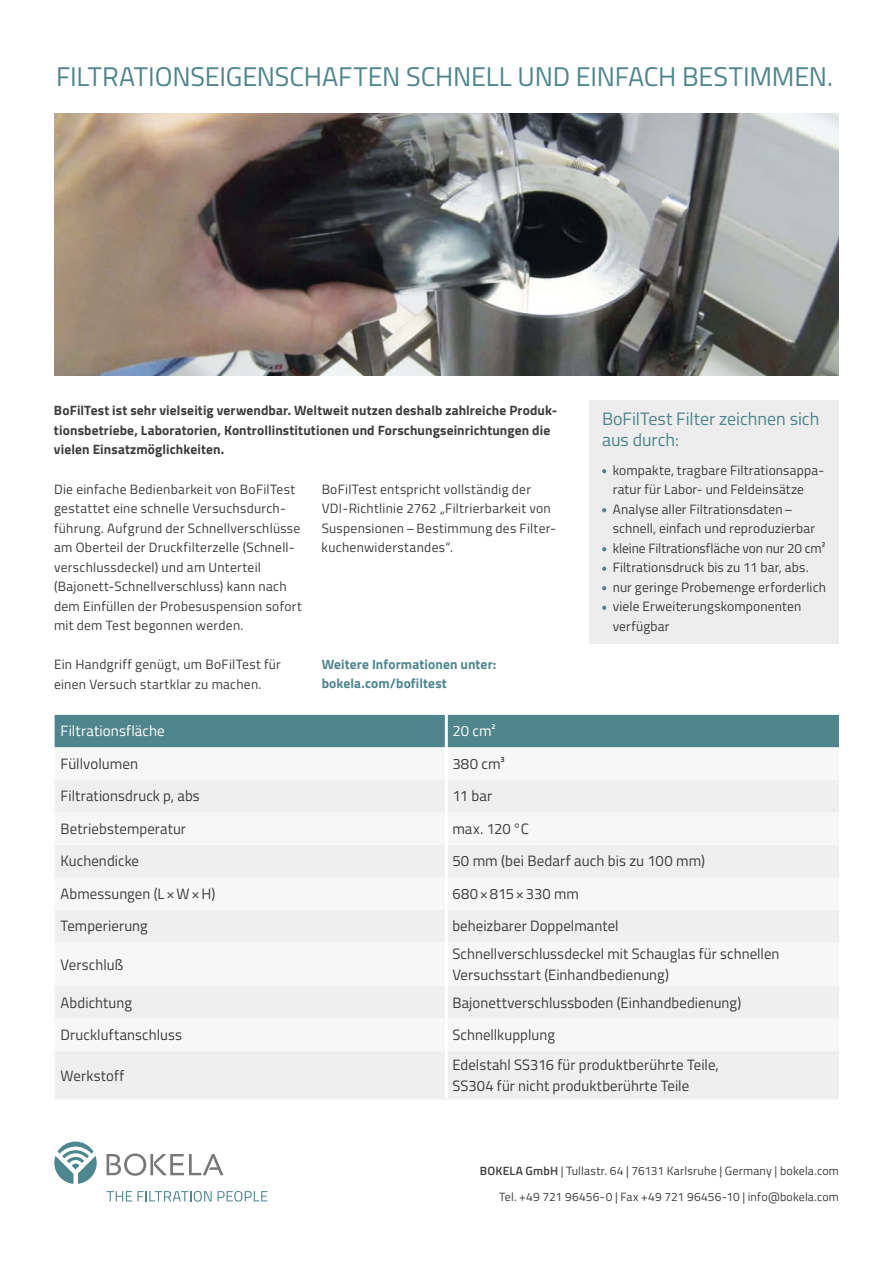
<style>
.page{position:relative;width:893px;height:1263px;background:#fff}
.page>*{position:absolute;margin:0;border:0;box-sizing:border-box;transform-origin:0 0}
.t1{font:27px "Titillium Web";letter-spacing:-.01em;color:#4f858d}
.t2{font:18px/21px "Titillium Web";letter-spacing:-.005em;color:#4f858d}
.t3{font:15px/21px "Titillium Web";letter-spacing:.005em;color:#3d3d3c}
.t4{font:15px "Titillium Web";letter-spacing:.005em;color:#fff}
.t5{font:13.5px/19.5px "Titillium Web";letter-spacing:.02em;color:#3d3d3c}
.t6{font:700 13.5px/19.5px "Titillium Web";letter-spacing:.01em;color:#3d3d3c}
.t7{font:700 13.5px/19.5px "Titillium Web";letter-spacing:.01em;color:#4f858d}
.t8{font:12px "Titillium Web";letter-spacing:.01em;color:#3d3d3c}
.s1{font-weight:600}
</style>
<div class="page">
<div style="left:55px;top:715px;width:784px;height:32px;background:#4f858d"></div>
<svg style="left:55px;top:747px;width:784px;height:131px"></svg>
<div style="left:55px;top:780px;width:784px;height:97px;background:#efefef"></div>
<div style="left:55px;top:910px;width:784px;height:189px;background:#efefef"></div>
<svg style="left:55px;top:942px;width:784px;height:109px"></svg>
<hr style="left:445px;top:747px;width:3px;height:33px;background:#fff">
<hr style="left:445px;top:780px;width:3px;height:32px;background:#fff">
<hr style="left:445px;top:812px;width:3px;height:33px;background:#fff">
<hr style="left:445px;top:845px;width:3px;height:32px;background:#fff">
<hr style="left:445px;top:877px;width:3px;height:33px;background:#fff">
<hr style="left:445px;top:910px;width:3px;height:32px;background:#fff">
<hr style="left:445px;top:942px;width:3px;height:44px;background:#fff">
<hr style="left:445px;top:986px;width:3px;height:33px;background:#fff">
<hr style="left:445px;top:1019px;width:3px;height:32px;background:#fff">
<hr style="left:445px;top:1051px;width:3px;height:48px;background:#fff">
<hr style="left:445px;top:715px;width:3px;height:32px;background:#fff">
<div style="left:589px;top:400px;width:250px;height:244px;background:#ededed"></div>
<svg style="left:602px;top:469px;width:4px;height:4px"></svg>
<svg style="left:602px;top:508px;width:4px;height:4px"></svg>
<svg style="left:602px;top:547px;width:4px;height:4px"></svg>
<svg style="left:602px;top:567px;width:4px;height:4px"></svg>
<svg style="left:602px;top:586px;width:4px;height:4px"></svg>
<svg style="left:602px;top:606px;width:4px;height:4px"></svg>
<img style="left:54px;top:113px;width:785px;height:263px">
<svg style="left:54px;top:1141px;width:43px;height:43px"></svg>
<svg style="left:107px;top:1153px;width:39px;height:23px"></svg>
<hr style="left:150px;top:1154px;width:3px;height:21px;background:#78787b">
<svg style="left:154px;top:1154px;width:69px;height:21px"></svg>
<svg style="left:106px;top:1191px;width:106px;height:10px"></svg>
<svg style="left:218px;top:1191px;width:49px;height:10px"></svg>
<h1 class="t1" style="left:56px;top:56px;width:778px">FILTRATIONSEIGENSCHAFTEN SCHNELL UND EINFACH BESTIMMEN.</h1>
<p class="t6" style="left:54px;top:400px;width:505px">BoFilTest ist sehr vielseitig verwendbar. Weltweit nutzen deshalb zahlreiche Produk&shy;tionsbetriebe, Laboratorien, Kontrollinstitutionen und Forschungseinrichtungen die vielen Einsatzmöglichkeiten.</p>
<h2 class="t2" style="left:602px;top:408px;width:219px">BoFilTest Filter zeichnen sich aus durch:</h2>
<p class="t5" style="left:613px;top:460px;width:215px">kompakte, tragbare Filtrationsappa&shy;ratur für Labor- und Feldeinsätze Analyse aller Filtrationsdaten– schnell, einfach und reproduzierbar kleine Filtrationsfläche von nur 20 cm²<br>Filtrationsdruck bis zu 11 bar, abs. nur geringe Probemenge erforderlich viele Erweiterungskomponenten verfügbar</p>
<p class="t7" style="left:322px;top:654px;width:176px">Weitere Informationen unter: bokela.com/bofiltest</p>
<p class="t5" style="left:54px;top:479px;width:249px">Die einfache Bedienbarkeit von BoFilTest gestattet eine schnelle Versuchsdurch&shy;führung. Aufgrund der Schnellverschlüsse am Oberteil der Druckfilterzelle (Schnell&shy;verschlussdeckel) und am Unterteil (Bajonett-Schnellverschluss) kann nach dem Einfüllen der Probesuspension sofort mit dem Test begonnen werden.</p>
<p class="t5" style="left:54px;top:654px;width:228px">Ein Handgriff genügt, um BoFilTest für einen Versuch startklar zu machen.</p>
<p class="t5" style="left:322px;top:479px;width:236px">BoFilTest entspricht vollständig der VDI-Richtlinie 2762 „Filtrierbarkeit von Suspensionen–Bestimmung des Filter&shy;kuchenwiderstandes“.</p>
<p class="t4" style="left:61px;top:720px;width:106px">Filtrationsfläche</p>
<p class="t4" style="left:452px;top:720px;width:45px">20 cm²</p>
<p class="t3" style="left:61px;top:752px;width:79px">Füllvolumen</p>
<p class="t3" style="left:452px;top:752px;width:54px">380 cm³</p>
<p class="t3" style="left:61px;top:785px;width:141px">Filtrationsdruck p, abs</p>
<p class="t3" style="left:452px;top:785px;width:42px">11 bar</p>
<p class="t3" style="left:61px;top:817px;width:127px">Betriebstemperatur</p>
<p class="t3" style="left:452px;top:817px;width:78px">max. 120°C</p>
<p class="t3" style="left:61px;top:850px;width:80px">Kuchendicke</p>
<p class="t3" style="left:452px;top:850px;width:254px">50 mm (bei Bedarf auch bis zu 100 mm)</p>
<p class="t3" style="left:61px;top:882px;width:156px">Abmessungen (L×W×H)</p>
<p class="t3" style="left:452px;top:882px;width:128px">680×815×330 mm</p>
<p class="t3" style="left:61px;top:915px;width:89px">Temperierung</p>
<p class="t3" style="left:452px;top:915px;width:168px">beheizbarer Doppelmantel</p>
<p class="t3" style="left:61px;top:953px;width:64px">Verschluß</p>
<p class="t3" style="left:452px;top:942px;width:329px">Schnellverschlussdeckel mit Schauglas für schnellen<br>Versuchsstart (Einhandbedienung)</p>
<p class="t3" style="left:61px;top:991px;width:73px">Abdichtung</p>
<p class="t3" style="left:452px;top:991px;width:291px">Bajonettverschlussboden (Einhandbedienung)</p>
<p class="t3" style="left:61px;top:1023px;width:123px">Druckluftanschluss</p>
<p class="t3" style="left:452px;top:1023px;width:104px">Schnellkupplung</p>
<p class="t3" style="left:61px;top:1064px;width:65px">Werkstoff</p>
<p class="t3" style="left:452px;top:1053px;width:268px">Edelstahl SS316 für produktberührte Teile,<br>SS304 für nicht produktberührte Teile</p>
<p class="t8" style="left:480px;top:1162px;width:360px"><span class="s1">BOKELA GmbH</span> | Tullastr. 64 | 76131 Karlsruhe | Germany | bokela.com</p>
<p class="t8" style="left:499px;top:1188px;width:341px">Tel. +49 721 96456-0 | Fax +49 721 96456-10 | info@bokela.com</p>
</div>
